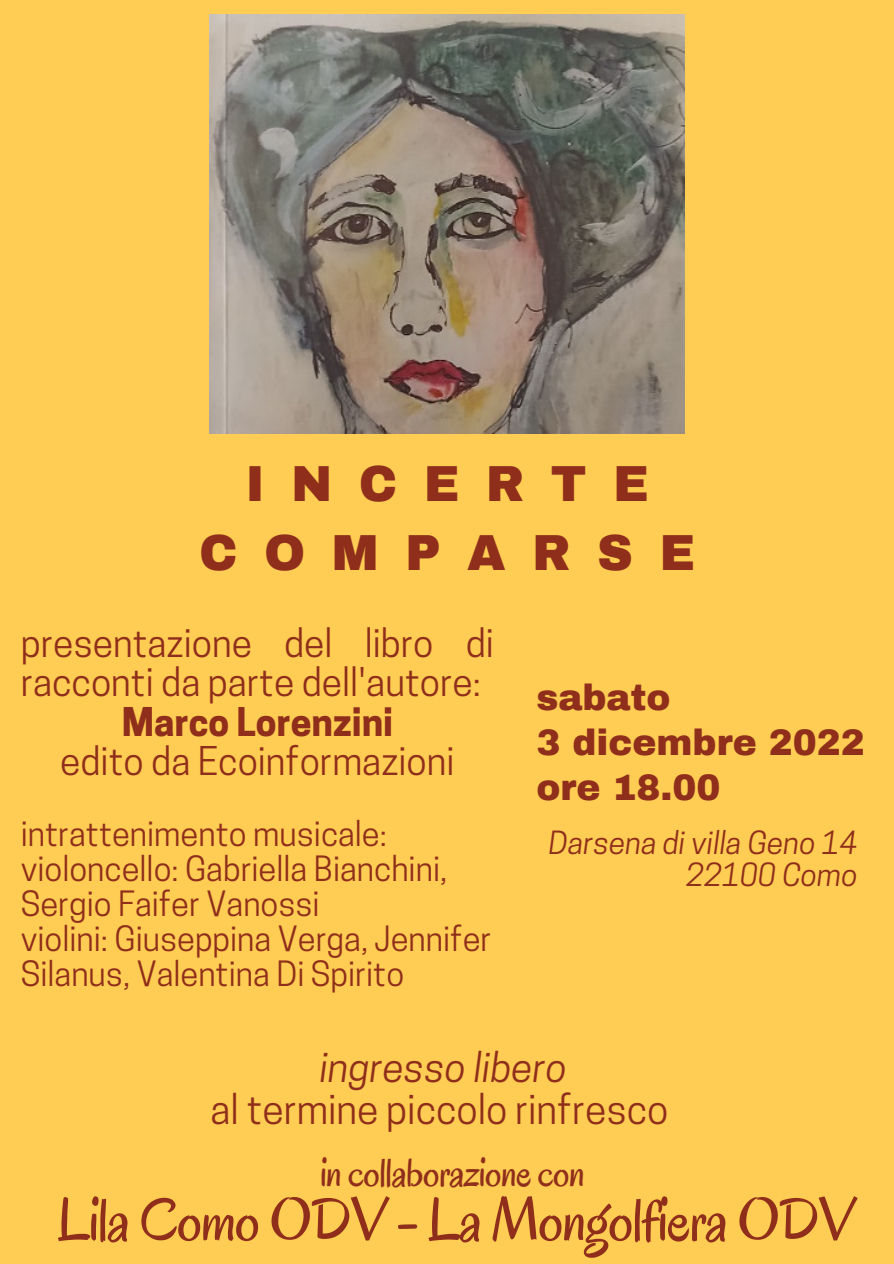
<style>
.page{position:relative;width:894px;height:1264px;background:#fff}
.page>*{position:absolute;margin:0;border:0;box-sizing:border-box;transform-origin:0 0}
.t1{font:61.95px "Oregano";letter-spacing:-.02em;color:#8f2e1a}
.t2{font:900 49.5px/68.7px "Archivo";letter-spacing:.53em;color:#8f2e1a;text-align:center}
.t3{font:40.95px "Oregano";letter-spacing:-.02em;color:#8f2e1a}
.t4{font:39px "Cooper Hewitt";color:#8f2e1a}
.t5{font:italic 39px "Cooper Hewitt";color:#8f2e1a}
.t6{font:37.2px/39.5px "Cooper Hewitt";color:#8f2e1a}
.t7{font:700 37.2px "Cooper Hewitt";color:#8f2e1a}
.t8{font:900 36px/45px "Archivo";color:#8f2e1a}
.t9{font:32.7px/35px "Cooper Hewitt";color:#8f2e1a}
.t10{font:italic 30px/31.5px "Cooper Hewitt";color:#8f2e1a;text-align:right}
</style>
<div class="page">
<div style="left:0;top:0;width:893px;height:1263px;background:#ffcd54"></div>
<img style="left:209px;top:14px;width:475px;height:419px">
<h2 class="t2" style="left:199px;top:450px;width:497px">INCERTE<br>COMPARSE</h2>
<p class="t6" style="left:21px;top:627px;width:474px">presentazione del libro di racconti da parte dell'autore:</p>
<p class="t7" style="left:122px;top:707px;width:273px">Marco Lorenzini</p>
<p class="t6" style="left:60px;top:746px;width:395px">edito da Ecoinformazioni</p>
<p class="t8" style="left:536px;top:675px;width:330px">sabato<br>3 dicembre 2022 ore 18.00</p>
<p class="t9" style="left:21px;top:820px;width:472px">intrattenimento musicale: violoncello: Gabriella Bianchini,<br>Sergio Faifer Vanossi<br>violini: Giuseppina Verga, Jennifer<br>Silanus, Valentina Di Spirito</p>
<p class="t10" style="left:548px;top:830px;width:310px">Darsena di villa Geno 14<br>22100 Como</p>
<p class="t5" style="left:319px;top:1052px;width:249px">ingresso libero</p>
<p class="t4" style="left:210px;top:1094px;width:459px">al termine piccolo rinfresco</p>
<p class="t3" style="left:320px;top:1146px;width:266px">in collaborazione con</p>
<h1 class="t1" style="left:57px;top:1180px;width:800px">Lila Como ODV - La Mongolfiera ODV</h1>
</div>
